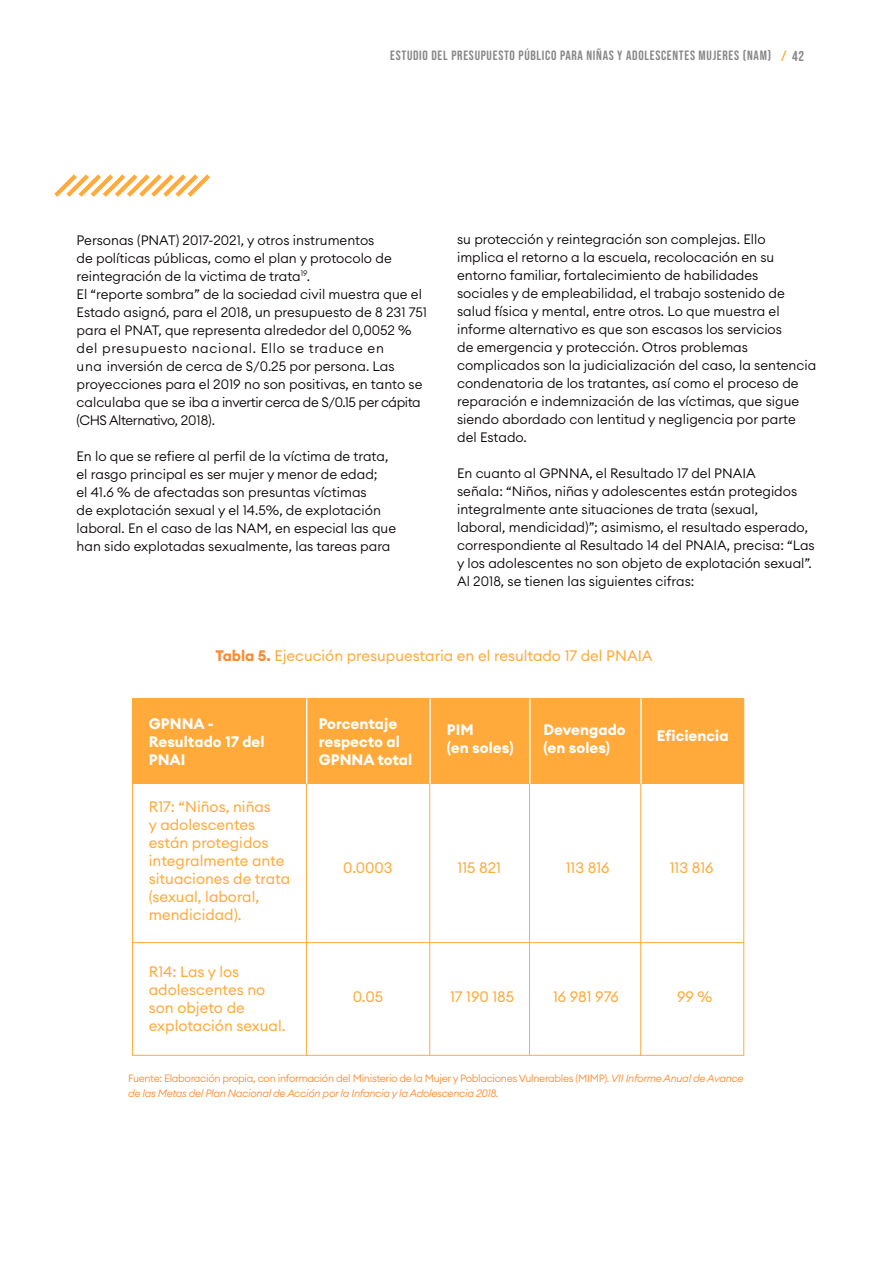
<style>
.page{position:relative;width:893px;height:1263px;background:#fff}
.page>*{position:absolute;margin:0;border:0;box-sizing:border-box;transform-origin:0 0}
.t1{font:15px/18px "Euclid Circular A";color:#ffaa3a}
.t2{font:700 15px/18px "Euclid Circular A";color:#fff}
.t3{font:14.25px "Bebas Neue Semi Rounded";color:#878787}
.t4{font:300 13.5px/18px "Euclid Circular A";color:#070000}
.t5{font:13.5px "Bebas Neue Semi Rounded";letter-spacing:.05em;color:#878787}
.t6{font:300 10.5px/15px "Euclid Circular A";letter-spacing:-.03em;color:#ff892c}
.s1{font-weight:700;color:#ff892c}
.s2{font-style:italic}
</style>
<div class="page">
<svg style="left:54px;top:174px;width:156px;height:23px"></svg>
<div style="left:132px;top:698px;width:612px;height:86px;background:#ffaa3a"></div>
<hr style="left:306px;top:746px;width:1px;height:310px;background:#ffaa3a">
<hr style="left:429px;top:746px;width:1px;height:310px;background:#ffaa3a">
<hr style="left:529px;top:746px;width:1px;height:310px;background:#ffaa3a">
<hr style="left:640px;top:746px;width:1px;height:310px;background:#ffaa3a">
<hr style="left:306px;top:698px;width:1px;height:86px;background:#fff">
<hr style="left:429px;top:698px;width:2px;height:86px;background:#fff">
<hr style="left:529px;top:698px;width:1px;height:86px;background:#fff">
<hr style="left:640px;top:698px;width:2px;height:86px;background:#fff">
<hr style="left:132px;top:942px;width:612px;height:1px;background:#ffaa3a">
<p class="t5" style="left:390px;top:48px;width:383px">ESTUDIO DEL PRESUPUESTO PÚBLICO PARA NIÑAS Y ADOLESCENTES MUJERES (NAM)</p>
<p class="t3" style="left:792px;top:48px;width:14px">42</p>
<p class="t4" style="left:77px;top:231px;width:352px">Personas (PNAT) 2017-2021, y otros instrumentos<br>de políticas públicas, como el plan y protocolo de reintegración de la victima de trata<sup>19</sup>.<br>El “reporte sombra” de la sociedad civil muestra que el Estado asignó, para el 2018, un presupuesto de 8 231 751 para el PNAT, que representa alrededor del 0,0052 % del presupuesto nacional. Ello se traduce en<br>una inversión de cerca de S/0.25 por persona. Las proyecciones para el 2019 no son positivas, en tanto se calculaba que se iba a invertir cerca de S/0.15 per cápita (CHS Alternativo, 2018).</p>
<p class="t4" style="left:77px;top:447px;width:321px">En lo que se refiere al perfil de la víctima de trata, el rasgo principal es ser mujer y menor de edad;<br>el 41.6 % de afectadas son presuntas víctimas<br>de explotación sexual y el 14.5%, de explotación laboral. En el caso de las NAM, en especial las que han sido explotadas sexualmente, las tareas para</p>
<p class="t4" style="left:457px;top:230px;width:361px">su protección y reintegración son complejas. Ello<br>implica el retorno a la escuela, recolocación en su entorno familiar, fortalecimiento de habilidades<br>sociales y de empleabilidad, el trabajo sostenido de salud física y mental, entre otros. Lo que muestra el informe alternativo es que son escasos los servicios<br>de emergencia y protección. Otros problemas complicados son la judicialización del caso, la sentencia condenatoria de los tratantes, así como el proceso de reparación e indemnización de las víctimas, que sigue siendo abordado con lentitud y negligencia por parte del Estado.</p>
<p class="t4" style="left:457px;top:464px;width:359px">En cuanto al GPNNA, el Resultado 17 del PNAIA<br>señala: “Niños, niñas y adolescentes están protegidos integralmente ante situaciones de trata (sexual,<br>laboral, mendicidad)”; asimismo, el resultado esperado, correspondiente al Resultado 14 del PNAIA, precisa: “Las y los adolescentes no son objeto de explotación sexual”.<br>Al 2018, se tienen las siguientes cifras:</p>
<p class="t1" style="left:216px;top:647px;width:439px"><span class="s1">Tabla 5.</span> Ejecución presupuestaria en el resultado 17 del PNAIA</p>
<p class="t2" style="left:149px;top:715px;width:117px">GPNNA -<br>Resultado 17 del<br>PNAI</p>
<p class="t2" style="left:319px;top:715px;width:95px">Porcentaje respecto al<br>GPNNA total</p>
<p class="t2" style="left:447px;top:721px;width:68px">PIM<br>(en soles)</p>
<p class="t2" style="left:543px;top:721px;width:84px">Devengado (en soles)</p>
<p class="t1" style="left:149px;top:797px;width:143px">R17: “Niños, niñas<br>y adolescentes están protegidos integralmente ante situaciones de trata (sexual, laboral, mendicidad).</p>
<p class="t2" style="left:657px;top:727px;width:73px">Eficiencia</p>
<p class="t1" style="left:343px;top:858px;width:51px">0.0003</p>
<p class="t1" style="left:458px;top:858px;width:45px">115 821</p>
<p class="t1" style="left:566px;top:858px;width:45px">113 816</p>
<p class="t1" style="left:670px;top:858px;width:45px">113 816</p>
<p class="t1" style="left:149px;top:962px;width:138px">R14: Las y los adolescentes no son objeto de explotación sexual.</p>
<p class="t1" style="left:353px;top:988px;width:32px">0.05</p>
<p class="t1" style="left:450px;top:988px;width:66px">17 190 185</p>
<p class="t1" style="left:553px;top:988px;width:67px">16 981 976</p>
<p class="t1" style="left:677px;top:988px;width:37px">99 %</p>
<p class="t6" style="left:128px;top:1070px;width:617px">Fuente: Elaboración propia, con información del Ministerio de la Mujer y Poblaciones Vulnerables (MIMP). <span class="s2">VII Informe Anual de Avance de las Metas del Plan Nacional de Acción por la Infancia y la Adolescencia 2018.</span></p>
</div>
